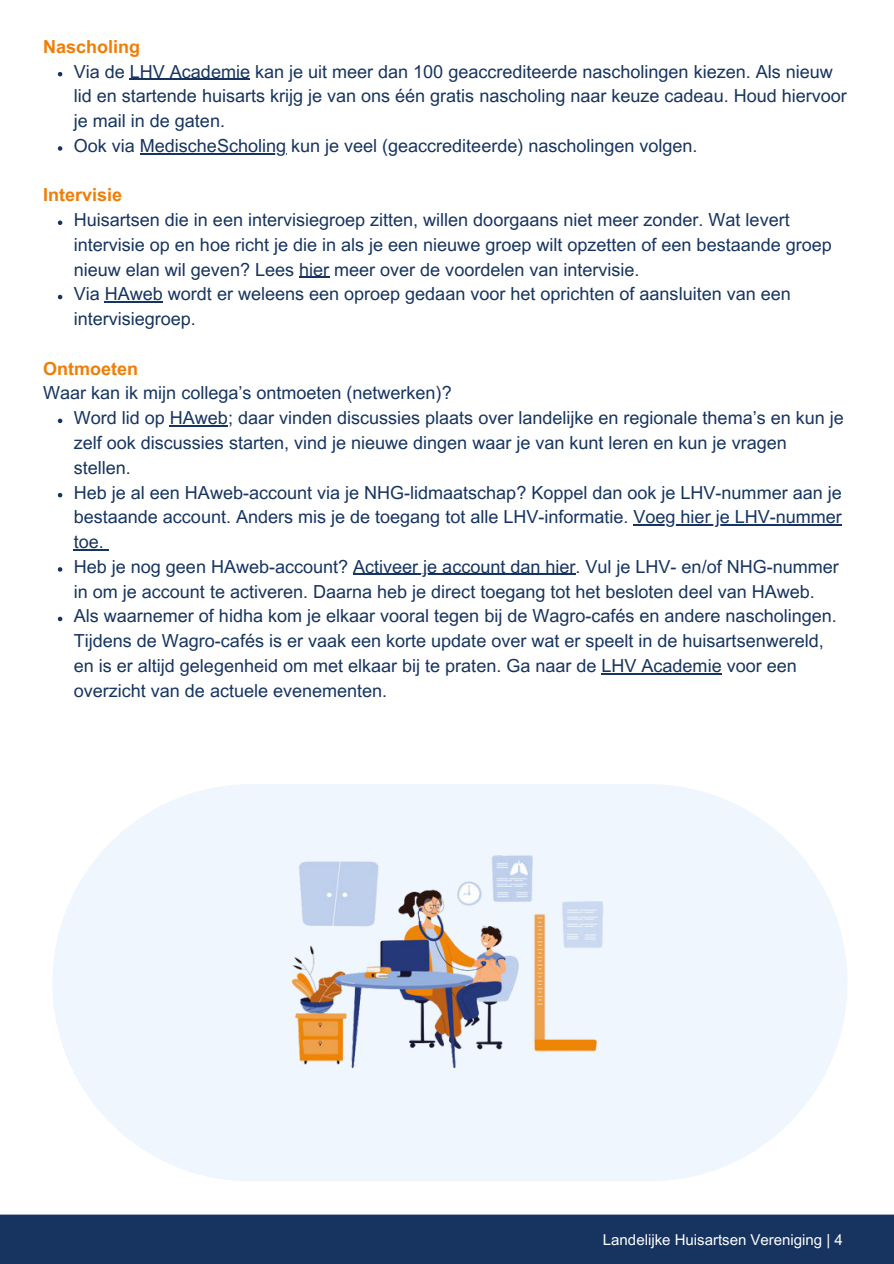
<style>
.page{position:relative;width:894px;height:1264px;background:#fff}
.page>*{position:absolute;margin:0;border:0;box-sizing:border-box;transform-origin:0 0}
.t1{font:18px/24.8px "Arial MT Pro";color:#16345f}
.t2{font:700 18px "Arial MT Pro";color:#ef7e07}
.t3{font:15px "Arial MT Pro";color:#fff}
</style>
<div class="page">
<div style="left:0;top:1214px;width:893px;height:49px;background:#16345f"></div>
<div style="left:52px;top:784px;width:795px;height:397px;background:#f0f6fd;border-radius:199px"></div>
<img style="left:291px;top:855px;width:312px;height:213px">
<svg style="left:58px;top:72px;width:4px;height:4px"></svg>
<hr style="left:130px;top:79px;width:120px;height:1px;background:#16345f">
<svg style="left:58px;top:146px;width:4px;height:5px"></svg>
<hr style="left:140px;top:153px;width:146px;height:1px;background:#16345f">
<svg style="left:58px;top:220px;width:4px;height:5px"></svg>
<hr style="left:299px;top:277px;width:30px;height:1px;background:#16345f">
<svg style="left:58px;top:295px;width:4px;height:4px"></svg>
<hr style="left:105px;top:301px;width:58px;height:2px;background:#16345f">
<svg style="left:58px;top:418px;width:4px;height:5px"></svg>
<hr style="left:170px;top:425px;width:58px;height:1px;background:#16345f">
<svg style="left:58px;top:493px;width:4px;height:4px"></svg>
<hr style="left:633px;top:524px;width:208px;height:1px;background:#16345f">
<hr style="left:74px;top:549px;width:30px;height:1px;background:#16345f">
<svg style="left:58px;top:567px;width:4px;height:4px"></svg>
<hr style="left:353px;top:574px;width:222px;height:1px;background:#16345f">
<svg style="left:58px;top:616px;width:4px;height:5px"></svg>
<hr style="left:601px;top:673px;width:120px;height:1px;background:#16345f">
<p class="t2" style="left:43px;top:36px;width:99px">Nascholing</p>
<p class="t1" style="left:74px;top:60px;width:774px">Via de LHV Academie kan je uit meer dan 100 geaccrediteerde nascholingen kiezen. Als nieuw lid en startende huisarts krijg je van ons één gratis nascholing naar keuze cadeau. Houd hiervoor je mail in de gaten.<br>Ook via MedischeScholing kun je veel (geaccrediteerde) nascholingen volgen.</p>
<p class="t2" style="left:43px;top:184px;width:81px">Intervisie</p>
<p class="t1" style="left:74px;top:208px;width:759px">Huisartsen die in een intervisiegroep zitten, willen doorgaans niet meer zonder. Wat levert intervisie op en hoe richt je die in als je een nieuwe groep wilt opzetten of een bestaande groep nieuw elan wil geven? Lees hier meer over de voordelen van intervisie.<br>Via HAweb wordt er weleens een oproep gedaan voor het oprichten of aansluiten van een intervisiegroep.</p>
<p class="t2" style="left:43px;top:358px;width:97px">Ontmoeten</p>
<p class="t1" style="left:74px;top:381px;width:771px;text-indent:-31px">Waar kan ik mijn collega’s ontmoeten (netwerken)?<br>Word lid op HAweb; daar vinden discussies plaats over landelijke en regionale thema’s en kun je zelf ook discussies starten, vind je nieuwe dingen waar je van kunt leren en kun je vragen stellen.<br>Heb je al een HAweb-account via je NHG-lidmaatschap? Koppel dan ook je LHV-nummer aan je bestaande account. Anders mis je de toegang tot alle LHV-informatie. Voeg hier je LHV-nummer toe.<br>Heb je nog geen HAweb-account? Activeer je account dan hier. Vul je LHV- en/of NHG-nummer in om je account te activeren. Daarna heb je direct toegang tot het besloten deel van HAweb.<br>Als waarnemer of hidha kom je elkaar vooral tegen bij de Wagro-cafés en andere nascholingen.<br>Tijdens de Wagro-cafés is er vaak een korte update over wat er speelt in de huisartsenwereld, en is er altijd gelegenheid om met elkaar bij te praten. Ga naar de LHV Academie voor een overzicht van de actuele evenementen.</p>
<p class="t3" style="left:602px;top:1230px;width:241px">Landelijke Huisartsen Vereniging | 4</p>
</div>
